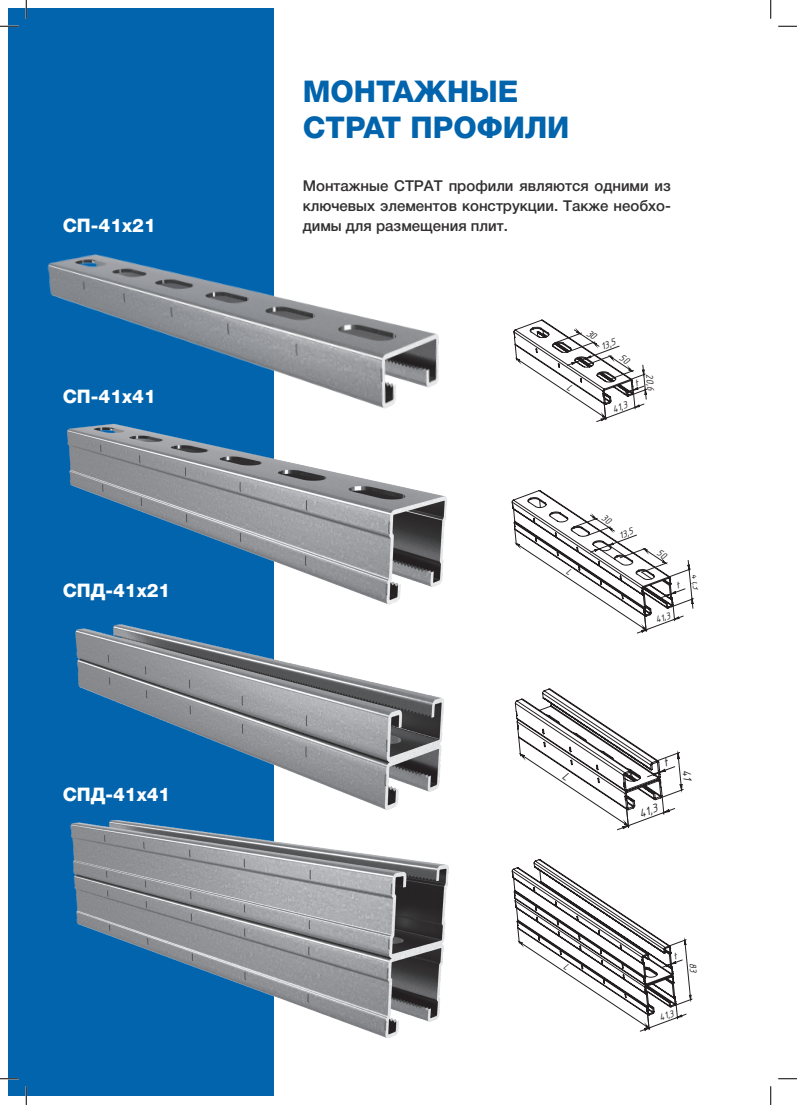
<style>
.page{position:relative;width:797px;height:1105px;background:#fff}
.page>*{position:absolute;margin:0;border:0;box-sizing:border-box;transform-origin:0 0}
.t1{font:800 30px/36px "Helvetica Neue Cyr";color:#0164ad}
.t2{font:800 18.75px "Helvetica Neue Cyr";color:#fff}
.t3{font:500 15px/20px "Helvetica Neue Cyr";color:#312f30;text-align:justify}
.t4{font:italic 11.88px "GOST Type B";color:#231f20}
.t5{font:italic 9.75px "GOST Type B";color:#231f20}
.t6{font:italic 9.5px "GOST Type B";color:#231f20}
</style>
<div class="page">
<div style="left:9px;top:9px;width:265px;height:1087px;background:#0164ad"></div>
<img style="left:47px;top:254px;width:392px;height:155px">
<img style="left:73px;top:861px;width:376px;height:177px">
<img style="left:67px;top:423px;width:380px;height:173px">
<img style="left:70px;top:596px;width:374px;height:265px">
<svg style="left:0;top:25px;width:19px;height:2px"></svg>
<svg style="left:778px;top:25px;width:19px;height:2px"></svg>
<svg style="left:0;top:1078px;width:19px;height:1px"></svg>
<svg style="left:778px;top:1078px;width:19px;height:1px"></svg>
<svg style="left:25px;top:0;width:2px;height:19px"></svg>
<svg style="left:25px;top:1086px;width:2px;height:19px"></svg>
<svg style="left:770px;top:0;width:1px;height:19px"></svg>
<svg style="left:770px;top:1086px;width:1px;height:19px"></svg>
<svg style="left:513px;top:319px;width:135px;height:103px"></svg>
<svg style="left:511px;top:490px;width:183px;height:143px"></svg>
<svg style="left:677px;top:753px;width:7px;height:37px"></svg>
<svg style="left:514px;top:688px;width:155px;height:143px"></svg>
<svg style="left:511px;top:859px;width:182px;height:171px"></svg>
<p class="t2" style="left:63px;top:215px;width:95px">СП-41х21</p>
<p class="t2" style="left:63px;top:386px;width:95px">СП-41х41</p>
<p class="t2" style="left:63px;top:580px;width:109px">СПД-41х21</p>
<p class="t2" style="left:63px;top:784px;width:109px">СПД-41х41</p>
<h1 class="t1" style="left:303px;top:73px;width:268px">МОНТАЖНЫЕ<br>СТРАТ ПРОФИЛИ</h1>
<p class="t3" style="left:303px;top:176px;width:370px">Монтажные СТРАТ профили являются одними из ключевых элементов конструкции. Также необхо&shy;димы для размещения плит.</p>
<p class="t5" style="left:599px;top:342px;width:16px;rotate:-20deg">13,5</p>
<p class="t5" style="left:610px;top:405px;width:17px;rotate:-20deg">41,3</p>
<p class="t5" style="left:654px;top:373px;width:18px;rotate:84deg">20,6</p>
<p class="t6" style="left:617px;top:531px;width:16px;rotate:-20deg">13,5</p>
<p class="t6" style="left:654px;top:615px;width:16px;rotate:-20deg">41,3</p>
<p class="t6" style="left:700px;top:574px;width:16px;rotate:84deg">41,3</p>
<p class="t4" style="left:637px;top:808px;width:20px;rotate:-20deg">41,3</p>
<p class="t6" style="left:657px;top:1013px;width:16px;rotate:-20deg">41,3</p>
</div>
